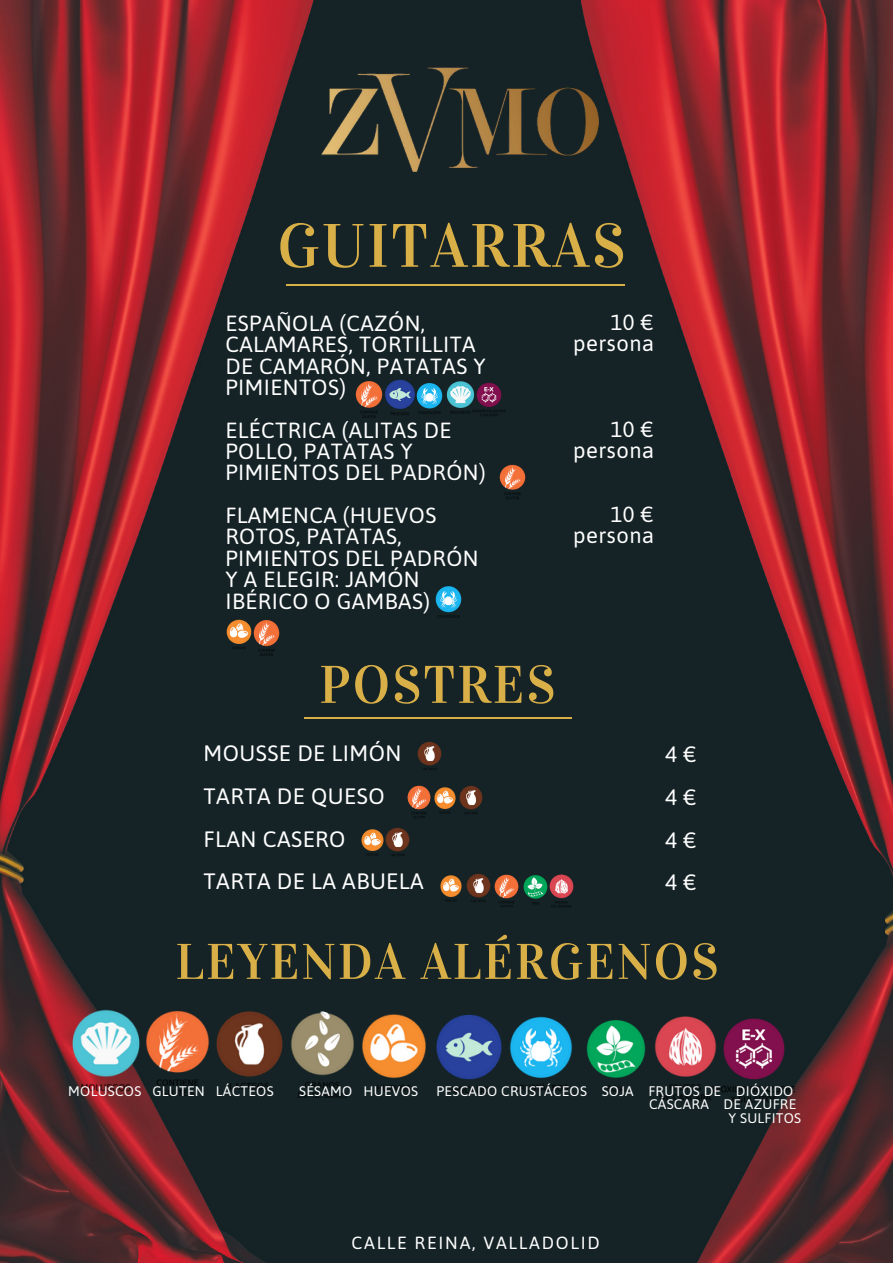
<style>
.page{position:relative;width:893px;height:1264px;background:#fff}
.page>*{position:absolute;margin:0;border:0;box-sizing:border-box;transform-origin:0 0}
.t1{font:61.35px "Vidaloka";letter-spacing:.04em;color:#d9af48}
.t2{font:53.1px "Vidaloka";letter-spacing:.04em;color:#d9af48}
.t3{font:50.25px "Vidaloka";letter-spacing:.04em;color:#d9af48}
.t4{font:22.2px/42.8px "Asap";letter-spacing:.02em;color:#fff}
.t5{font:21.9px/21.3px "Asap";letter-spacing:.02em;color:#fff}
.t6{font:17.55px "Asap";letter-spacing:.1em;color:#fff}
.t7{font:13.8px "Asap";letter-spacing:.02em;color:#fff}
</style>
<div class="page">
<img style="left:556px;top:0;width:336px;height:1262px">
<img style="left:0;top:0;width:556px;height:1262px">
<hr style="left:286px;top:285px;width:338px;height:1px;background:#d9af48">
<hr style="left:304px;top:717px;width:267px;height:1px;background:#d9af48">
<img style="left:354px;top:379px;width:29px;height:41px">
<img style="left:499px;top:462px;width:28px;height:39px">
<img style="left:252px;top:618px;width:28px;height:40px">
<img style="left:384px;top:823px;width:26px;height:37px">
<img style="left:445px;top:376px;width:26px;height:43px">
<img style="left:360px;top:825px;width:24px;height:34px">
<img style="left:383px;top:374px;width:33px;height:46px">
<img style="left:406px;top:783px;width:26px;height:37px">
<img style="left:416px;top:378px;width:28px;height:40px">
<img style="left:471px;top:373px;width:35px;height:52px">
<img style="left:225px;top:615px;width:27px;height:38px">
<img style="left:319px;top:61px;width:279px;height:118px">
<img style="left:417px;top:737px;width:25px;height:37px">
<img style="left:433px;top:783px;width:24px;height:34px">
<img style="left:458px;top:781px;width:26px;height:37px">
<img style="left:144px;top:1004px;width:68px;height:98px">
<img style="left:212px;top:998px;width:74px;height:104px">
<img style="left:358px;top:1002px;width:71px;height:101px">
<img style="left:432px;top:1002px;width:73px;height:103px">
<img style="left:506px;top:1005px;width:69px;height:97px">
<img style="left:710px;top:994px;width:88px;height:132px">
<img style="left:69px;top:997px;width:75px;height:106px">
<img style="left:287px;top:1005px;width:70px;height:91px">
<img style="left:651px;top:1010px;width:68px;height:96px">
<img style="left:583px;top:1010px;width:65px;height:92px">
<img style="left:434px;top:582px;width:28px;height:40px">
<img style="left:439px;top:871px;width:23px;height:34px">
<img style="left:465px;top:869px;width:26px;height:37px">
<img style="left:494px;top:872px;width:25px;height:37px">
<img style="left:522px;top:871px;width:26px;height:37px">
<img style="left:548px;top:875px;width:26px;height:32px">
<h1 class="t1" style="left:277px;top:209px;width:349px">GUITARRAS</h1>
<p class="t5" style="left:225px;top:312px;width:262px">ESPAÑOLA (CAZÓN,<br>CALAMARES, TORTILLITA<br>DE CAMARÓN, PATATAS Y<br>PIMIENTOS)</p>
<p class="t5" style="left:225px;top:419px;width:262px">ELÉCTRICA (ALITAS DE<br>POLLO, PATATAS Y<br>PIMIENTOS DEL PADRÓN)</p>
<p class="t5" style="left:225px;top:504px;width:255px">FLAMENCA (HUEVOS<br>ROTOS, PATATAS,<br>PIMIENTOS DEL PADRÓN<br>Y A ELEGIR: JAMÓN<br>IBÉRICO O GAMBAS)</p>
<h2 class="t2" style="left:319px;top:653px;width:237px">POSTRES</h2>
<p class="t4" style="left:204px;top:731px;width:221px">MOUSSE DE LIMÓN<br>TARTA DE QUESO<br>FLAN CASERO<br>TARTA DE LA ABUELA</p>
<p class="t5" style="left:573px;top:311px;width:82px;text-align:right">10 € persona</p>
<p class="t5" style="left:573px;top:418px;width:82px;text-align:right">10 € persona</p>
<p class="t5" style="left:573px;top:503px;width:82px;text-align:right">10 € persona</p>
<p class="t4" style="left:665px;top:732px;width:33px;text-align:justify">4 € 4 € 4 € 4 €</p>
<h3 class="t3" style="left:175px;top:931px;width:544px">LEYENDA ALÉRGENOS</h3>
<p class="t7" style="left:68px;top:1083px;width:207px">MOLUSCOS GLUTEN LÁCTEOS</p>
<p class="t7" style="left:299px;top:1083px;width:120px">SÉSAMO HUEVOS</p>
<p class="t7" style="left:436px;top:1083px;width:358px">PESCADO CRUSTÁCEOS SOJA FRUTOS DE DIÓXIDO</p>
<p class="t7" style="left:649px;top:1096px;width:149px">CÁSCARA DE AZUFRE</p>
<p class="t7" style="left:728px;top:1109px;width:74px">Y SULFITOS</p>
<p class="t6" style="left:351px;top:1232px;width:250px">CALLE REINA, VALLADOLID</p>
</div>
